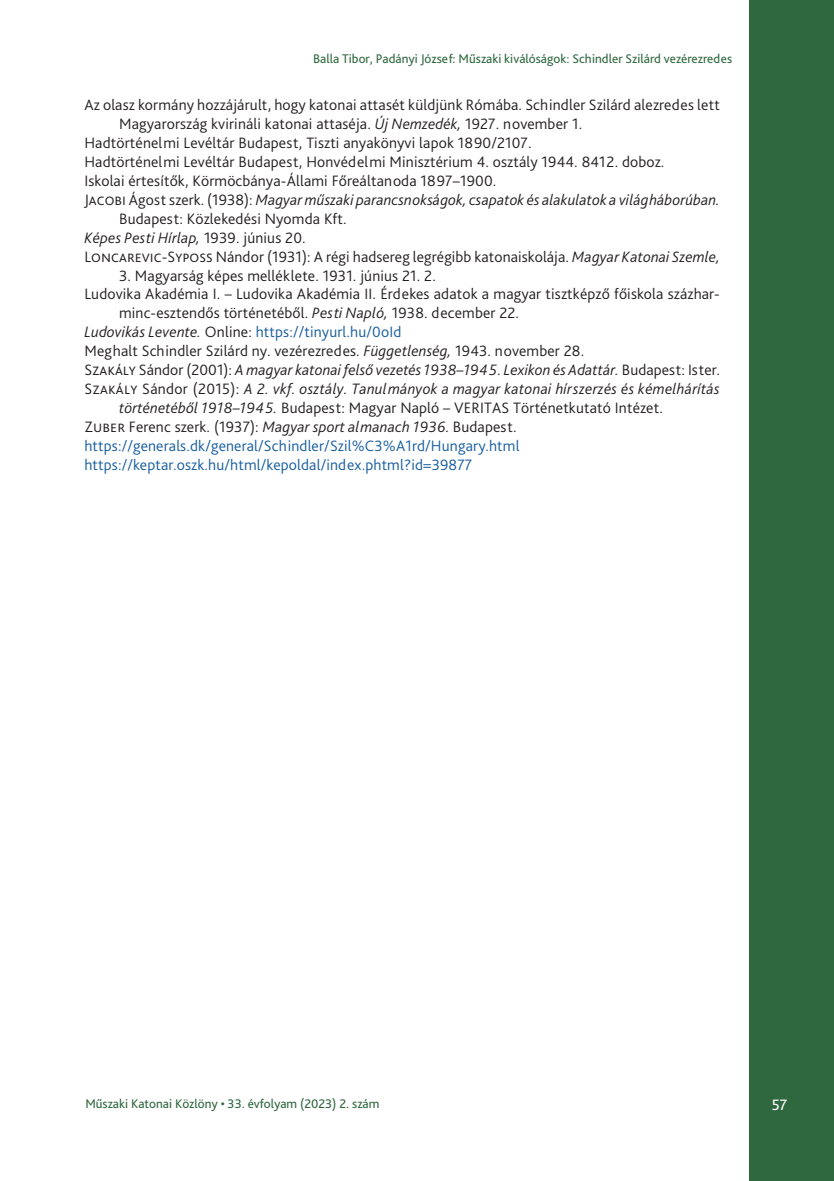
<style>
.page{position:relative;width:834px;height:1181px;background:#fff}
.page>*{position:absolute;margin:0;border:0;box-sizing:border-box;transform-origin:0 0}
.Irodalomjegyzék{font:300 15.75px/18.9px "Bliss Pro";letter-spacing:.01em;color:#231f20}
.Irodalomjegyzék-2{font:italic 300 15.75px/18.9px "Bliss Pro";letter-spacing:.005em;color:#231f20}
.Irodalomjegyzék-3{font:300 15.75px "Bliss Pro";letter-spacing:.01em;color:#175d9e}
.t1{font:15.75px "Bliss Pro";color:#fff}
.t2{font:13.12px "Bliss Pro";color:#2f673f}
.s1{font-style:italic}
.s2{font-style:normal}
.s3{font-style:italic;color:#231f20}
.s4{color:#231f20}
</style>
<div class="page">
<div style="left:749px;top:0;width:84px;height:1181px;background:#2f673f"></div>
<p class="t2" style="left:313px;top:50px;width:420px">Balla Tibor, Padányi József: Műszaki kiválóságok: Schindler Szilárd vezérezredes</p>
<p class="Irodalomjegyzék" style="left:119px;top:95px;width:602px;text-indent:-35px">Az olasz kormány hozzájárult, hogy katonai attasét küldjünk Rómába. Schindler Szilárd alezredes lett<br>Magyarország kvirináli katonai attaséja. <span class="s1">Új Nemzedék,</span> 1927. november 1.</p>
<p class="Irodalomjegyzék" style="left:84px;top:133px;width:448px">Hadtörténelmi Levéltár Budapest, Tiszti anyakönyvi lapok 1890/2107.</p>
<p class="Irodalomjegyzék" style="left:84px;top:152px;width:581px">Hadtörténelmi Levéltár Budapest, Honvédelmi Minisztérium 4. osztály 1944. 8412. doboz.</p>
<p class="Irodalomjegyzék" style="left:84px;top:171px;width:413px">Iskolai értesítők, Körmöcbánya-Állami Főreáltanoda 1897–1900.</p>
<p class="Irodalomjegyzék-2" style="left:119px;top:190px;width:602px;text-indent:-35px"><span class="s2">Jacobi Ágost szerk. (1938):</span> Magyar műszaki parancsnokságok, csapatok és alakulatok a világháborúban.<br><span class="s2">Budapest: Közlekedési Nyomda Kft.</span></p>
<p class="Irodalomjegyzék-2" style="left:84px;top:228px;width:223px">Képes Pesti Hírlap, <span class="s2">1939. június 20.</span></p>
<p class="Irodalomjegyzék" style="left:84px;top:247px;width:637px">Loncarevic-Syposs Nándor (1931): A régi hadsereg legrégibb katonaiskolája. <span class="s1">Magyar Katonai Szemle,</span></p>
<p class="Irodalomjegyzék" style="left:119px;top:265px;width:318px">3. Magyarság képes melléklete. 1931. június 21. 2.</p>
<p class="Irodalomjegyzék" style="left:119px;top:284px;width:602px;text-indent:-35px">Ludovika Akadémia I. – Ludovika Akadémia II. Érdekes adatok a magyar tisztképző főiskola százhar&shy;minc-esztendős történetéből. <span class="s1">Pesti Napló,</span> 1938. december 22.</p>
<p class="Irodalomjegyzék-3" style="left:84px;top:322px;width:318px"><span class="s3">Ludovikás Levente.</span> <span class="s4">Online:</span> https://tinyurl.hu/0oId</p>
<p class="Irodalomjegyzék" style="left:84px;top:341px;width:501px">Meghalt Schindler Szilárd ny. vezérezredes. <span class="s1">Függetlenség,</span> 1943. november 28.</p>
<p class="Irodalomjegyzék-2" style="left:84px;top:360px;width:637px"><span class="s2">Szakály Sándor (2001):</span> A magyar katonai felső vezetés 1938–1945<span class="s2">.</span> Lexikon és Adattár. <span class="s2">Budapest: Ister.</span></p>
<p class="Irodalomjegyzék-2" style="left:119px;top:379px;width:602px;text-indent:-35px"><span class="s2">Szakály Sándor (2015):</span> A -2. vkf. osztály. Tanulmányok a magyar katonai hírszerzés és kémelhárítás történetéből 1918–1945. <span class="s2">Budapest: Magyar Napló – VERITAS Történetkutató Intézet.</span></p>
<p class="Irodalomjegyzék" style="left:84px;top:417px;width:433px">Zuber Ferenc szerk. (1937): <span class="s1">Magyar sport almanach 1936.</span> Budapest.</p>
<p class="Irodalomjegyzék-3" style="left:84px;top:436px;width:436px">https://generals.dk/general/Schindler/Szil%C3%A1rd/Hungary.html</p>
<p class="Irodalomjegyzék-3" style="left:84px;top:454px;width:389px">https://keptar.oszk.hu/html/kepoldal/index.phtml?id=39877</p>
<p class="t2" style="left:85px;top:1095px;width:295px">Műszaki Katonai Közlöny • 33. évfolyam (2023) 2. szám</p>
<p class="t1" style="left:771px;top:1095px;width:17px">57</p>
</div>
